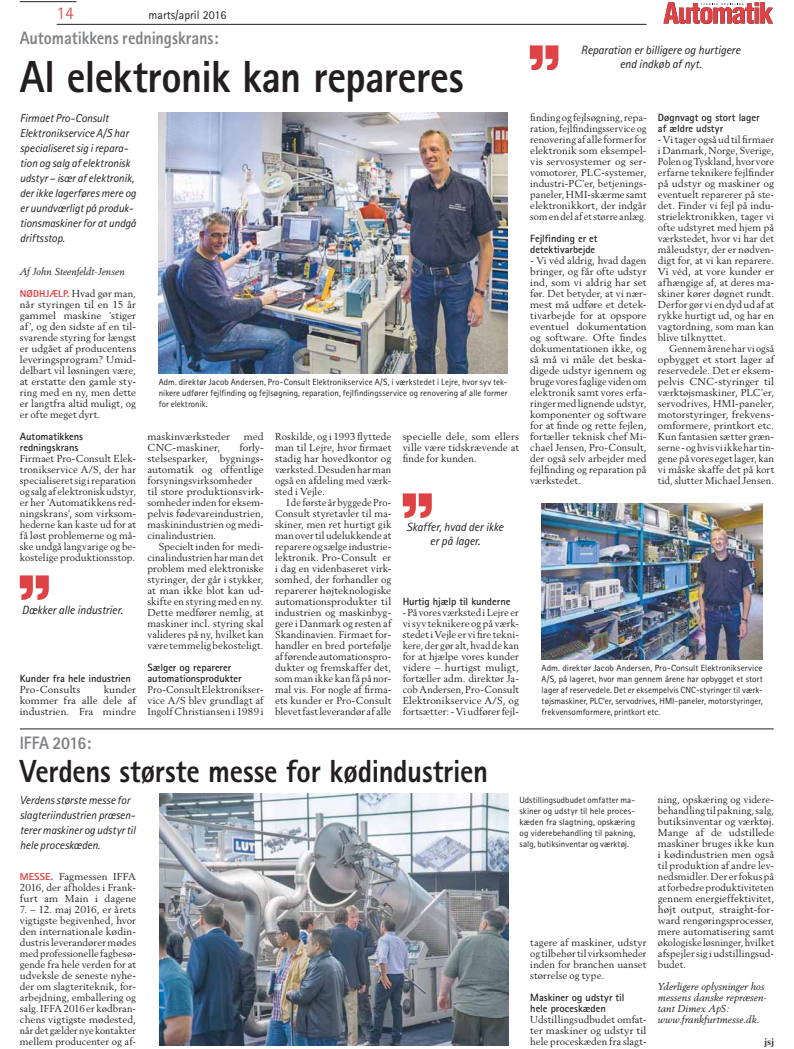
<style>
.page{position:relative;width:794px;height:1049px;background:#fff}
.page>*{position:absolute;margin:0;border:0;box-sizing:border-box;transform-origin:0 0}
.t1{font:800 45px "Rotis Sans Serif";letter-spacing:-.015em;color:#231f20;scale:.9 1}
.t2{font:800 32px "Rotis Sans Serif";letter-spacing:-.005em;color:#231f20;scale:.9 1}
.t3{font:800 18px "Rotis Sans Serif";letter-spacing:-.005em;color:#808285;scale:.9 1}
.t4{font:800 18px "Rotis Sans Serif";letter-spacing:-.025em;color:#808285;scale:.9 1}
.t5{font:300 18px "Rotis Sans Serif";color:#df4244}
.t6{font:italic 12px/14px "Rotis Sans Serif";letter-spacing:-.01em;color:#231f20;text-align:center}
.t7{font:12px "Rotis Sans Serif";color:#231f20}
.t8{font:italic 11.5px/15px "Rotis Sans Serif";letter-spacing:-.01em;color:#231f20}
.t9{font:700 10.5px/11px "Rotis Sans Serif";color:#231f20}
.t10{font:10px/11px "Berling";letter-spacing:.01em;color:#231f20;text-align:justify}
.t11{font:10px/11px "Berling";letter-spacing:.01em;color:#231f20;text-align:justify;scale:1.04 1}
.t12{font:10px/11px "Berling";letter-spacing:.01em;color:#231f20;text-align:justify;scale:.96 1}
.t13{font:italic 10px/11px "Berling";color:#231f20}
.t14{font:700 10px "Berling";color:#231f20}
.t15{font:9px/11px "Rotis Sans Serif";letter-spacing:.005em;color:#231f20;text-align:justify}
.s1{font-family:"Rotis Sans Serif";font-weight:800;color:#df4244}
</style>
<div class="page">
<svg style="left:663px;top:2px;width:110px;height:22px"></svg>
<hr style="left:20px;top:1px;width:57px;height:1px;background:#231f20">
<hr style="left:57px;top:24px;width:589px;height:1px;background:#231f20">
<img style="left:159px;top:794px;width:349px;height:251px">
<img style="left:529px;top:46px;width:30px;height:24px">
<img style="left:20px;top:576px;width:29px;height:24px">
<img style="left:403px;top:493px;width:29px;height:24px">
<img style="left:159px;top:113px;width:348px;height:260px">
<img style="left:541px;top:503px;width:222px;height:156px">
<hr style="left:20px;top:729px;width:753px;height:1px;background:#231f20">
<h3 class="t5" style="left:57px;top:6px;width:19px">14</h3>
<p class="t7" style="left:149px;top:11px;width:79px">marts/april 2016</p>
<h3 class="t3" style="left:20px;top:31px;width:222px">Automatikkens redningskrans:</h3>
<h1 class="t1" style="left:20px;top:61px;width:494px">Al elektronik kan repareres</h1>
<p class="t8" style="left:20px;top:112px;width:118px">Firmaet Pro-Consult<br>Elektronikservice A/S har specialiseret sig i repara&shy;tion og salg af elektronisk udstyr – især af elektronik, der ikke lagerføres mere og er uundværligt på produk&shy;tionsmaskiner for at undgå driftsstop.</p>
<p class="t13" style="left:20px;top:267px;width:107px">Af John Steenfeldt-Jensen</p>
<p class="t10" style="left:20px;top:289px;width:118px"><span class="s1">NØDHJÆLP.</span> Hvad gør man, når styringen til en 15 år gammel maskine ’stiger af’, og den sidste af en til&shy;svarende styring for længst er udgået af producentens leveringsprogram? Umid&shy;delbart vil løsningen være, at erstatte den gamle sty&shy;ring med en ny, men dette er langtfra altid muligt, og er ofte meget dyrt.</p>
<p class="t9" style="left:20px;top:432px;width:65px">Automatikkens redningskrans</p>
<p class="t10" style="left:20px;top:454px;width:118px">Firmaet Pro-Consult Elek&shy;tronikservice A/S, der har specialiseret sig i reparation og salg af elektronisk udstyr, er her ’Automatikkens red&shy;ningskrans’, som virksom&shy;hederne kan kaste ud for at få løst problemerne og må&shy;ske undgå langvarige og be&shy;kostelige produktionsstop.</p>
<p class="t6" style="left:22px;top:604px;width:103px">Dækker alle industrier.</p>
<p class="t9" style="left:20px;top:674px;width:112px">Kunder fra hele industrien</p>
<p class="t11" style="left:20px;top:685px;width:60px">Pro-Consults</p>
<p class="t11" style="left:20px;top:685px;width:113px;text-indent:84px">kunder kommer fra alle dele af industrien. Fra mindre</p>
<p class="t15" style="left:159px;top:378px;width:350px">Adm. direktør Jacob Andersen, Pro-Consult Elektronikservice A/S, i værkstedet i Lejre, hvor syv tek&shy;nikere udfører fejlfinding og fejlsøgning, reparation, fejlfindingsservice og renovering af alle former for elektronik.</p>
<p class="t11" style="left:147px;top:432px;width:81px">maskinværksteder</p>
<p class="t11" style="left:244px;top:432px;width:21px">med</p>
<p class="t11" style="left:147px;top:443px;width:72px">CNC-maskiner,</p>
<p class="t11" style="left:147px;top:443px;width:113px;text-align:left;text-indent:92px">forly&shy;stelsesparker, bygnings&shy;automatik og offentlige forsyningsvirksomheder til store produktionsvirk&shy;somheder inden for eksem&shy;pelvis fødevareindustrien, maskinindustrien og medi&shy;cinalindustrien.</p>
<p class="t10" style="left:147px;top:542px;width:118px;text-indent:11px">Specielt inden for medi&shy;cinalindustrien har man det problem med elektroniske styringer, der går i stykker, at man ikke blot kan ud&shy;skifte en styring med en ny.<br>Dette medfører nemlig, at maskiner incl. styring skal valideres på ny, hvilket kan være temmelig bekosteligt.</p>
<p class="t9" style="left:147px;top:663px;width:96px">Sælger og reparerer automationsprodukter</p>
<p class="t10" style="left:147px;top:685px;width:118px">Pro-Consult Elektronikser&shy;vice A/S blev grundlagt af Ingolf Christiansen i 1989 i</p>
<p class="t10" style="left:275px;top:432px;width:118px">Roskilde, og i 1993 flyttede man til Lejre, hvor firmaet stadig har hovedkontor og værksted. Desuden har man også en afdeling med værk&shy;sted i Vejle.</p>
<p class="t10" style="left:275px;top:498px;width:118px;text-indent:11px">I de første år byggede Pro-Consult styretavler til ma&shy;skiner, men ret hurtigt gik man over til udelukkende at reparere og sælge industrie&shy;lektronik. Pro-Consult er i dag en videnbaseret virk&shy;somhed, der forhandler og reparerer højteknologiske automationsprodukter til industrien og maskinbyg&shy;gere i Danmark og resten af Skandinavien. Firmaet for&shy;handler en bred portefølje af førende automationspro&shy;dukter og fremskaffer det, som man ikke kan få på nor&shy;mal vis. For nogle af firma&shy;ets kunder er Pro-Consult blevet fast leverandør af alle</p>
<p class="t11" style="left:403px;top:432px;width:113px">specielle dele, som ellers ville være tidskrævende at finde for kunden.</p>
<p class="t6" style="left:406px;top:521px;width:98px">Skaffer, hvad der ikke er på lager.</p>
<p class="t9" style="left:403px;top:597px;width:109px">Hurtig hjælp til kunderne</p>
<p class="t10" style="left:403px;top:608px;width:118px">- På vores værksted i Lejre er vi syv teknikere og på værk&shy;stedet i Vejle er vi fire tekni&shy;kere, der gør alt, hvad de kan for at hjælpe vores kunder videre – hurtigst muligt, fortæller adm. direktør Ja&shy;cob Andersen, Pro-Consult Elektronikservice A/S, og fortsætter: - Vi udfører fejl-</p>
<h3 class="t4" style="left:20px;top:737px;width:81px">IFFA 2016:</h3>
<h2 class="t2" style="left:20px;top:759px;width:522px">Verdens største messe for kødindustrien</h2>
<p class="t6" style="left:581px;top:45px;width:161px">Reparation er billigere og hurtigere end indkøb af nyt.</p>
<p class="t10" style="left:530px;top:113px;width:118px">finding og fejlsøgning, repa&shy;ration, fejlfindingsservice og renovering af alle former for elektronik som eksempel&shy;vis servosystemer og ser&shy;vomotorer, PLC-systemer, industri-PC’er, betjenings&shy;paneler, HMI-skærme samt elektronikkort, der indgår som en del af et større anlæg.</p>
<p class="t9" style="left:530px;top:234px;width:69px">Fejlfinding er et detektivarbejde</p>
<p class="t10" style="left:530px;top:256px;width:118px">- Vi véd aldrig, hvad dagen bringer, og får ofte udstyr ind, som vi aldrig har set før. Det betyder, at vi nær&shy;mest må udføre et detek&shy;tivarbejde for at opspore eventuel dokumentation og software. Ofte findes dokumentationen ikke, og så må vi måle det beska&shy;digede udstyr igennem og bruge vores faglige viden om elektronik samt vores erfa&shy;ringer med lignende udstyr, komponenter og software for at finde og rette fejlen, fortæller teknisk chef Mi&shy;chael Jensen, Pro-Consult, der også selv arbejder med fejlfinding og reparation på værkstedet.</p>
<p class="t9" style="left:658px;top:113px;width:103px">Døgnvagt og stort lager af ældre udstyr</p>
<p class="t10" style="left:658px;top:135px;width:118px">- Vi tager også ud til firmaer i Danmark, Norge, Sverige, Polen og Tyskland, hvor vore erfarne teknikere fejlfinder på udstyr og maskiner og eventuelt reparerer på ste&shy;det. Finder vi fejl på indu&shy;strielektronikken, tager vi ofte udstyret med hjem på værkstedet, hvor vi har det måleudstyr, der er nødven&shy;digt for, at vi kan reparere.<br>Vi véd, at vore kunder er afhængige af, at deres ma&shy;skiner kører døgnet rundt.<br>Derfor gør vi en dyd ud af at rykke hurtigt ud, og har en vagtordning, som man kan blive tilknyttet.</p>
<p class="t12" style="left:658px;top:344px;width:123px;text-indent:11px">Gennem årene har vi også opbygget et stort lager af reservedele. Det er eksem&shy;pelvis CNC-styringer til værktøjsmaskiner, PLC’er, servodrives, HMI-paneler, motorstyringer, frekvens&shy;omformere, printkort etc.<br>Kun fantasien sætter græn&shy;serne - og hvis vi ikke har tin&shy;gene på vores eget lager, kan vi måske skaffe det på kort tid, slutter Michael Jensen.</p>
<p class="t15" style="left:541px;top:664px;width:223px">Adm. direktør Jacob Andersen, Pro-Consult Elektronikservice A/S, på lageret, hvor man gennem årene har opbygget et stort lager af reservedele. Det er eksempelvis CNC-styringer til værk&shy;tøjsmaskiner, PLC’er, servodrives, HMI-paneler, motorstyringer, frekvensomformere, printkort etc.</p>
<p class="t8" style="left:20px;top:794px;width:117px">Verdens største messe for slagteriindustrien præsen&shy;terer maskiner og udstyr til hele proceskæden.</p>
<p class="t11" style="left:20px;top:872px;width:113px"><span class="s1">MESSE.</span> Fagmessen IFFA 2016, der afholdes i Frank&shy;furt am Main i dagene</p>
<p class="t10" style="left:20px;top:905px;width:118px">7. – 12. maj 2016, er årets vigtigste begivenhed, hvor den internationale kødin&shy;dustris leverandører mødes med professionelle fagbesø&shy;gende fra hele verden for at udveksle de seneste nyhe&shy;der om slagteriteknik, for&shy;arbejdning, emballering og salg. IFFA 2016 er kødbran&shy;chens vigtigste mødested, når det gælder nye kontakter mellem producenter og af-</p>
<p class="t15" style="left:519px;top:796px;width:117px">Udstillingsudbudet omfatter ma&shy;skiner og udstyr til hele proces&shy;kæden fra slagtning, opskæring og viderebehandling til pakning, salg, butiksinventar og værktøj.</p>
<p class="t10" style="left:530px;top:938px;width:118px">tagere af maskiner, udstyr og tilbehør til virksomheder inden for branchen uanset størrelse og type.</p>
<p class="t9" style="left:530px;top:993px;width:96px">Maskiner og udstyr til hele proceskæden</p>
<p class="t10" style="left:530px;top:1015px;width:118px">Udstillingsudbudet omfat&shy;ter maskiner og udstyr til hele proceskæden fra slagt-</p>
<p class="t10" style="left:658px;top:795px;width:118px">ning, opskæring og videre&shy;behandling til pakning, salg, butiksinventar og værktøj.<br>Mange af de udstillede maskiner bruges ikke kun i kødindustrien men også til produktion af andre lev&shy;nedsmidler. Der er fokus på at forbedre produktiviteten gennem energieffektivitet, højt output, straight-for&shy;ward rengøringsprocesser, mere automatisering samt økologiske løsninger, hvilket afspejler sig i udstillingsud&shy;budet.</p>
<p class="t13" style="left:658px;top:982px;width:110px">Yderligere oplysninger hos messens danske repræsen&shy;tant Dimex ApS: www.frankfurtmesse.dk.</p>
<p class="t14" style="left:764px;top:1038px;width:11px">jsj</p>
</div>
